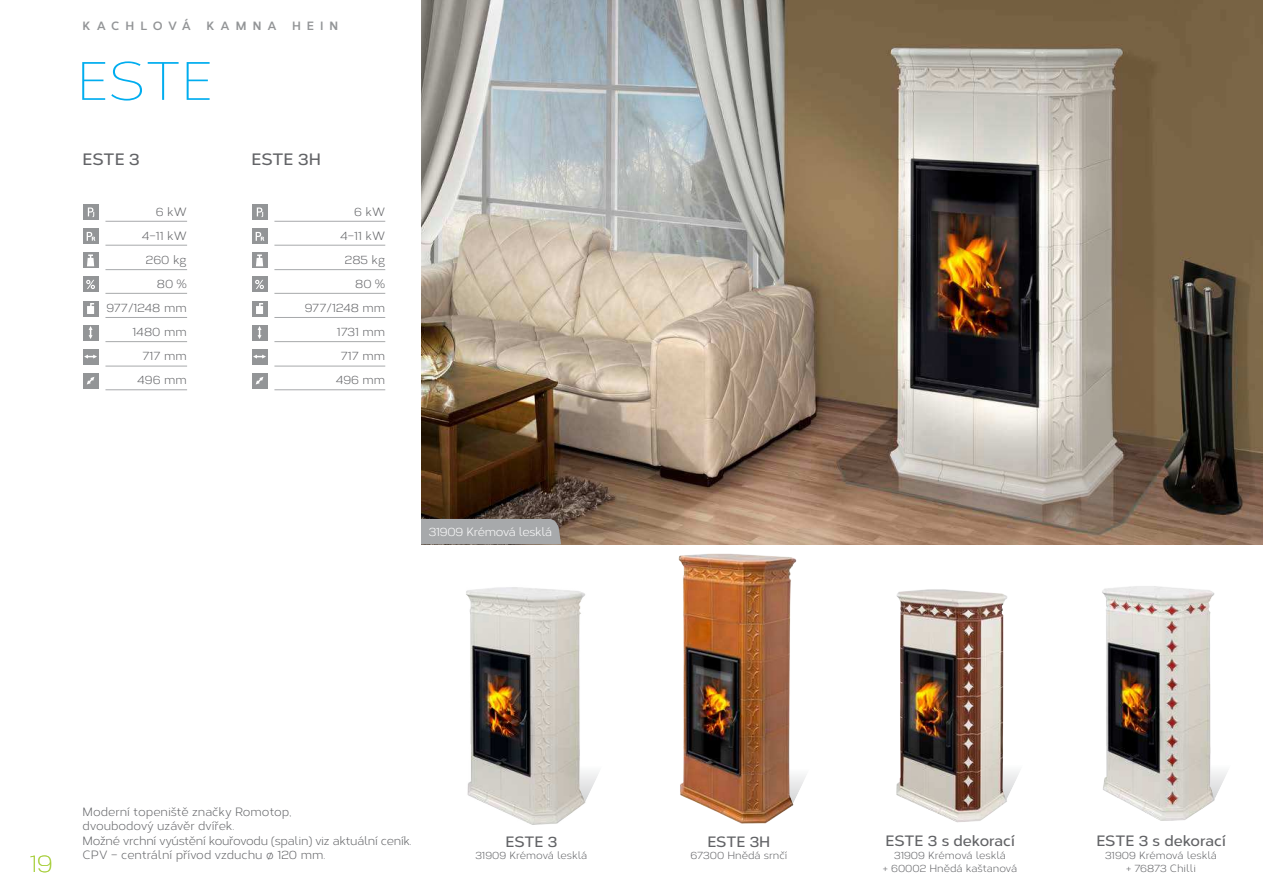
<style>
.page{position:relative;width:1263px;height:893px;background:#fff}
.page>*{position:absolute;margin:0;border:0;box-sizing:border-box;transform-origin:0 0}
.t1{font:300 54px "Corbert";color:#00adef}
.t2{font:300 24px "Corbert";color:#a6ce38}
.t3{font:600 16.5px "Corbert";color:#626366}
.t4{font:600 15px "Corbert";color:#626366}
.t5{font:12px/24px "Corbert";color:#626366;text-align:right}
.t6{font:12px "Corbert";letter-spacing:-.02em;color:#fff}
.t7{font:700 12px "Corbert";letter-spacing:.5em;color:#939597}
.t8{font:700 12px "Corbert";letter-spacing:.46em;color:#939597}
.t9{font:10.5px/12.6px "Corbert";color:#626366;text-align:center}
</style>
<div class="page">
<img style="left:421px;top:0;width:842px;height:544px">
<div style="left:421px;top:519px;width:140px;height:25px;background:#a7a9ab"></div>
<img style="left:896px;top:589px;width:118px;height:234px">
<img style="left:466px;top:587px;width:131px;height:238px">
<img style="left:678px;top:553px;width:123px;height:271px">
<hr style="left:105px;top:221px;width:82px;height:1px;background:#a7a9ab">
<hr style="left:105px;top:245px;width:82px;height:1px;background:#a7a9ab">
<hr style="left:105px;top:269px;width:82px;height:1px;background:#a7a9ab">
<hr style="left:105px;top:293px;width:82px;height:1px;background:#a7a9ab">
<hr style="left:105px;top:317px;width:82px;height:1px;background:#a7a9ab">
<div style="left:83px;top:204px;width:16px;height:16px;background:#939597"></div>
<svg style="left:88px;top:208px;width:6px;height:9px"></svg>
<div style="left:83px;top:228px;width:16px;height:16px;background:#939597"></div>
<svg style="left:87px;top:232px;width:8px;height:9px"></svg>
<div style="left:83px;top:252px;width:16px;height:16px;background:#939597"></div>
<svg style="left:87px;top:254px;width:7px;height:12px"></svg>
<div style="left:83px;top:301px;width:16px;height:15px;background:#939597"></div>
<svg style="left:87px;top:303px;width:7px;height:11px"></svg>
<div style="left:83px;top:276px;width:16px;height:16px;background:#939597"></div>
<svg style="left:86px;top:280px;width:9px;height:9px"></svg>
<div style="left:83px;top:349px;width:16px;height:15px;background:#939597"></div>
<svg style="left:84px;top:355px;width:13px;height:4px"></svg>
<div style="left:83px;top:325px;width:16px;height:15px;background:#939597"></div>
<svg style="left:89px;top:326px;width:4px;height:13px"></svg>
<div style="left:83px;top:373px;width:16px;height:16px;background:#939597"></div>
<svg style="left:87px;top:377px;width:7px;height:7px"></svg>
<hr style="left:105px;top:341px;width:82px;height:1px;background:#a7a9ab">
<hr style="left:105px;top:366px;width:82px;height:1px;background:#a7a9ab">
<hr style="left:105px;top:389px;width:82px;height:1px;background:#a7a9ab">
<div style="left:252px;top:204px;width:15px;height:16px;background:#939597"></div>
<svg style="left:257px;top:208px;width:6px;height:9px"></svg>
<div style="left:252px;top:228px;width:15px;height:16px;background:#939597"></div>
<svg style="left:256px;top:232px;width:8px;height:9px"></svg>
<div style="left:252px;top:252px;width:15px;height:16px;background:#939597"></div>
<svg style="left:256px;top:254px;width:7px;height:12px"></svg>
<div style="left:252px;top:301px;width:15px;height:15px;background:#939597"></div>
<svg style="left:256px;top:303px;width:7px;height:11px"></svg>
<div style="left:252px;top:276px;width:15px;height:16px;background:#939597"></div>
<svg style="left:255px;top:280px;width:9px;height:9px"></svg>
<div style="left:252px;top:349px;width:15px;height:15px;background:#939597"></div>
<svg style="left:253px;top:355px;width:13px;height:4px"></svg>
<div style="left:252px;top:325px;width:15px;height:15px;background:#939597"></div>
<svg style="left:258px;top:326px;width:3px;height:13px"></svg>
<div style="left:252px;top:373px;width:15px;height:16px;background:#939597"></div>
<svg style="left:256px;top:377px;width:7px;height:7px"></svg>
<hr style="left:274px;top:221px;width:111px;height:1px;background:#a7a9ab">
<hr style="left:274px;top:245px;width:111px;height:1px;background:#a7a9ab">
<hr style="left:274px;top:269px;width:111px;height:1px;background:#a7a9ab">
<hr style="left:274px;top:293px;width:111px;height:1px;background:#a7a9ab">
<hr style="left:274px;top:317px;width:111px;height:1px;background:#a7a9ab">
<hr style="left:274px;top:341px;width:111px;height:1px;background:#a7a9ab">
<hr style="left:274px;top:366px;width:111px;height:1px;background:#a7a9ab">
<hr style="left:274px;top:389px;width:111px;height:1px;background:#a7a9ab">
<img style="left:1102px;top:586px;width:120px;height:235px">
<p class="t8" style="left:83px;top:18px;width:110px">KACHLOVÁ</p>
<p class="t7" style="left:207px;top:18px;width:71px">KAMNA</p>
<p class="t7" style="left:292px;top:18px;width:48px">HEIN</p>
<h1 class="t1" style="left:77px;top:60px;width:138px">ESTE</h1>
<h3 class="t3" style="left:83px;top:150px;width:59px">ESTE 3</h3>
<h3 class="t3" style="left:252px;top:150px;width:71px">ESTE 3H</h3>
<p class="t5" style="left:106px;top:200px;width:82px">6 kW<br>4–11 kW<br>260 kg<br>80 %<br>977/1248 mm<br>1480 mm<br>717 mm<br>496 mm</p>
<p class="t5" style="left:305px;top:200px;width:82px">6 kW<br>4–11 kW<br>285 kg<br>80 %<br>977/1248 mm<br>1731 mm<br>717 mm<br>496 mm</p>
<p class="t6" style="left:429px;top:525px;width:125px">31909 Krémová lesklá</p>
<p class="t5" style="left:83px;top:805px;width:331px;line-height:14.4px;text-align:left">Moderní topeniště značky Romotop,<br>dvoubodový uzávěr dvířek.<br>Možné vrchní vyústění kouřovodu (spalin) viz aktuální ceník.<br>CPV – centrální přívod vzduchu ø 120 mm.</p>
<p class="t4" style="left:1096px;top:832px;width:131px">ESTE 3 s dekorací</p>
<p class="t9" style="left:1105px;top:849px;width:113px">31909 Krémová lesklá</p>
<p class="t4" style="left:885px;top:832px;width:131px">ESTE 3 s dekorací</p>
<p class="t9" style="left:883px;top:849px;width:136px">31909 Krémová lesklá<br>+ 60002 Hnědá kaštanová</p>
<p class="t4" style="left:505px;top:833px;width:53px">ESTE 3</p>
<p class="t9" style="left:475px;top:849px;width:113px">31909 Krémová lesklá</p>
<p class="t4" style="left:707px;top:833px;width:65px">ESTE 3H</p>
<p class="t9" style="left:691px;top:849px;width:98px">67300 Hnědá srnčí</p>
<h2 class="t2" style="left:30px;top:854px;width:25px">19</h2>
<p class="t9" style="left:1126px;top:862px;width:71px">+ 76873 Chilli</p>
</div>
